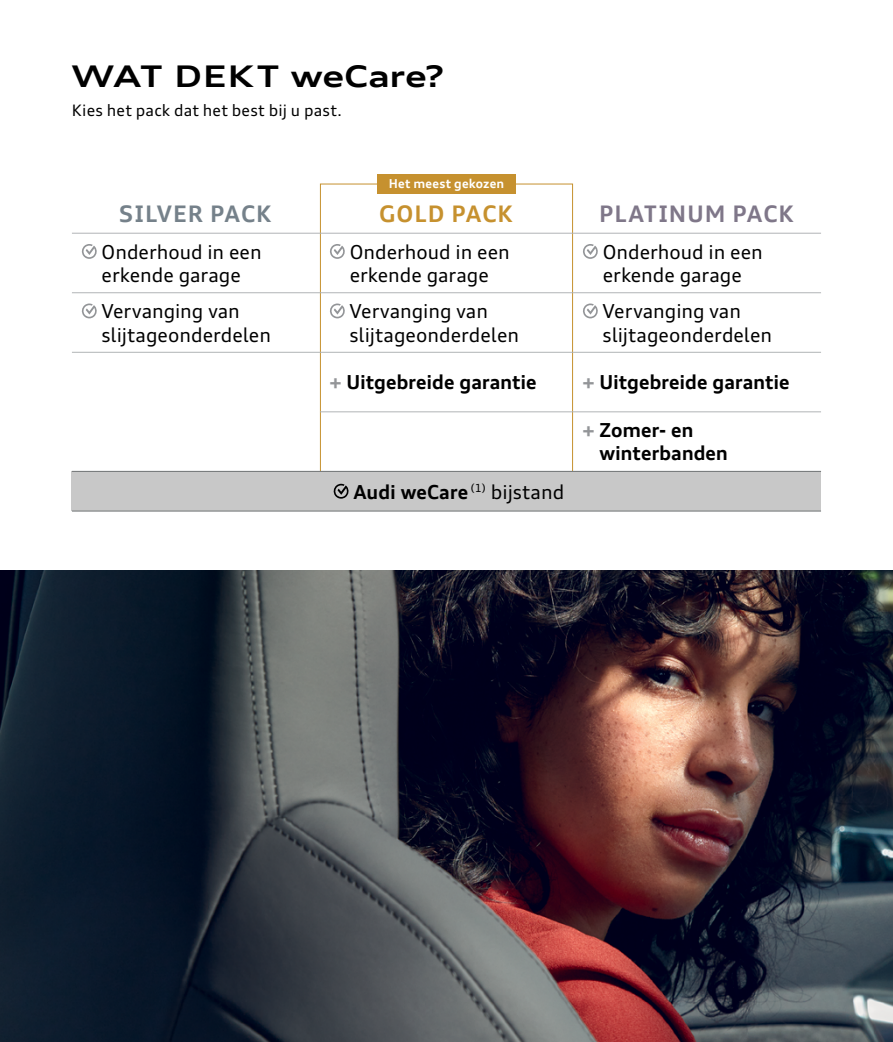
<style>
.page{position:relative;width:893px;height:1042px;background:#fff}
.page>*{position:absolute;margin:0;border:0;box-sizing:border-box;transform-origin:0 0}
.t1{font:700 expanded 29.75px "Audi Type";color:#000}
.t2{font:700 22.75px "Audi Type";letter-spacing:.045em;color:#7f7789}
.t3{font:700 22.75px "Audi Type";letter-spacing:.04em;color:#75818a}
.t4{font:700 22.75px "Audi Type";letter-spacing:.04em;color:#c6912f}
.t5{font:19.25px/23.1px "Audi Type";color:#000}
.t6{font:700 19.25px/23.1px "Audi Type";letter-spacing:-.005em;color:#000}
.t7{font:15.75px "Audi Type";letter-spacing:.01em;color:#000}
.t8{font:700 12.25px "Audi Type";letter-spacing:.015em;color:#fff}
.s1{color:#939598}
.s2{font-weight:400}
</style>
<div class="page">
<img style="left:0;top:570px;width:893px;height:472px">
<div style="left:72px;top:471px;width:749px;height:40px;background:#c8c8c8"></div>
<hr style="left:573px;top:233px;width:248px;height:1px;background:#b1b4b6">
<hr style="left:573px;top:292px;width:248px;height:1px;background:#b1b4b6">
<hr style="left:573px;top:352px;width:248px;height:1px;background:#b1b4b6">
<hr style="left:573px;top:411px;width:248px;height:1px;background:#b1b4b6">
<hr style="left:72px;top:233px;width:248px;height:1px;background:#b1b4b6">
<hr style="left:72px;top:292px;width:248px;height:1px;background:#b1b4b6">
<hr style="left:72px;top:352px;width:248px;height:1px;background:#b1b4b6">
<hr style="left:320px;top:233px;width:253px;height:1px;background:#b1b4b6">
<hr style="left:320px;top:292px;width:253px;height:1px;background:#b1b4b6">
<hr style="left:320px;top:352px;width:253px;height:1px;background:#b1b4b6">
<hr style="left:320px;top:411px;width:253px;height:1px;background:#b1b4b6">
<hr style="left:72px;top:471px;width:248px;height:1px;background:#707475">
<hr style="left:72px;top:511px;width:248px;height:1px;background:#707475">
<hr style="left:320px;top:511px;width:253px;height:1px;background:#707475">
<hr style="left:573px;top:511px;width:248px;height:1px;background:#707475">
<hr style="left:320px;top:471px;width:253px;height:1px;background:#707475">
<hr style="left:573px;top:471px;width:248px;height:1px;background:#707475">
<svg style="left:81px;top:244px;width:16px;height:15px"></svg>
<svg style="left:330px;top:244px;width:15px;height:15px"></svg>
<svg style="left:583px;top:244px;width:15px;height:15px"></svg>
<svg style="left:81px;top:303px;width:16px;height:15px"></svg>
<svg style="left:330px;top:303px;width:15px;height:15px"></svg>
<svg style="left:583px;top:303px;width:15px;height:15px"></svg>
<svg style="left:333px;top:484px;width:16px;height:15px"></svg>
<div style="left:377px;top:174px;width:139px;height:19px;background:#c6912f"></div>
<h1 class="t1" style="left:72px;top:56px;width:373px">WAT DEKT weCare?</h1>
<p class="t7" style="left:72px;top:100px;width:272px">Kies het pack dat het best bij u past.</p>
<p class="t8" style="left:389px;top:176px;width:117px">Het meest gekozen</p>
<p class="t3" style="left:119px;top:199px;width:154px">SILVER PACK</p>
<p class="t4" style="left:379px;top:199px;width:135px">GOLD PACK</p>
<p class="t2" style="left:599px;top:199px;width:196px">PLATINUM PACK</p>
<p class="t5" style="left:102px;top:240px;width:162px">Onderhoud in een erkende garage</p>
<p class="t5" style="left:350px;top:240px;width:162px">Onderhoud in een erkende garage</p>
<p class="t5" style="left:603px;top:240px;width:162px">Onderhoud in een erkende garage</p>
<p class="t5" style="left:101px;top:300px;width:171px">Vervanging van slijtageonderdelen</p>
<p class="t5" style="left:350px;top:300px;width:171px">Vervanging van slijtageonderdelen</p>
<p class="t5" style="left:603px;top:300px;width:171px">Vervanging van slijtageonderdelen</p>
<p class="t6" style="left:330px;top:370px;width:208px"><span class="s1">+</span> Uitgebreide garantie</p>
<p class="t6" style="left:583px;top:370px;width:208px"><span class="s1">+</span> Uitgebreide garantie</p>
<p class="t6" style="left:599px;top:418px;width:130px;text-indent:-16px"><span class="s1">+</span> Zomer- en winterbanden</p>
<p class="t6" style="left:353px;top:480px;width:212px">Audi weCare <sup>(1)</sup> <span class="s2">bijstand</span></p>
</div>
